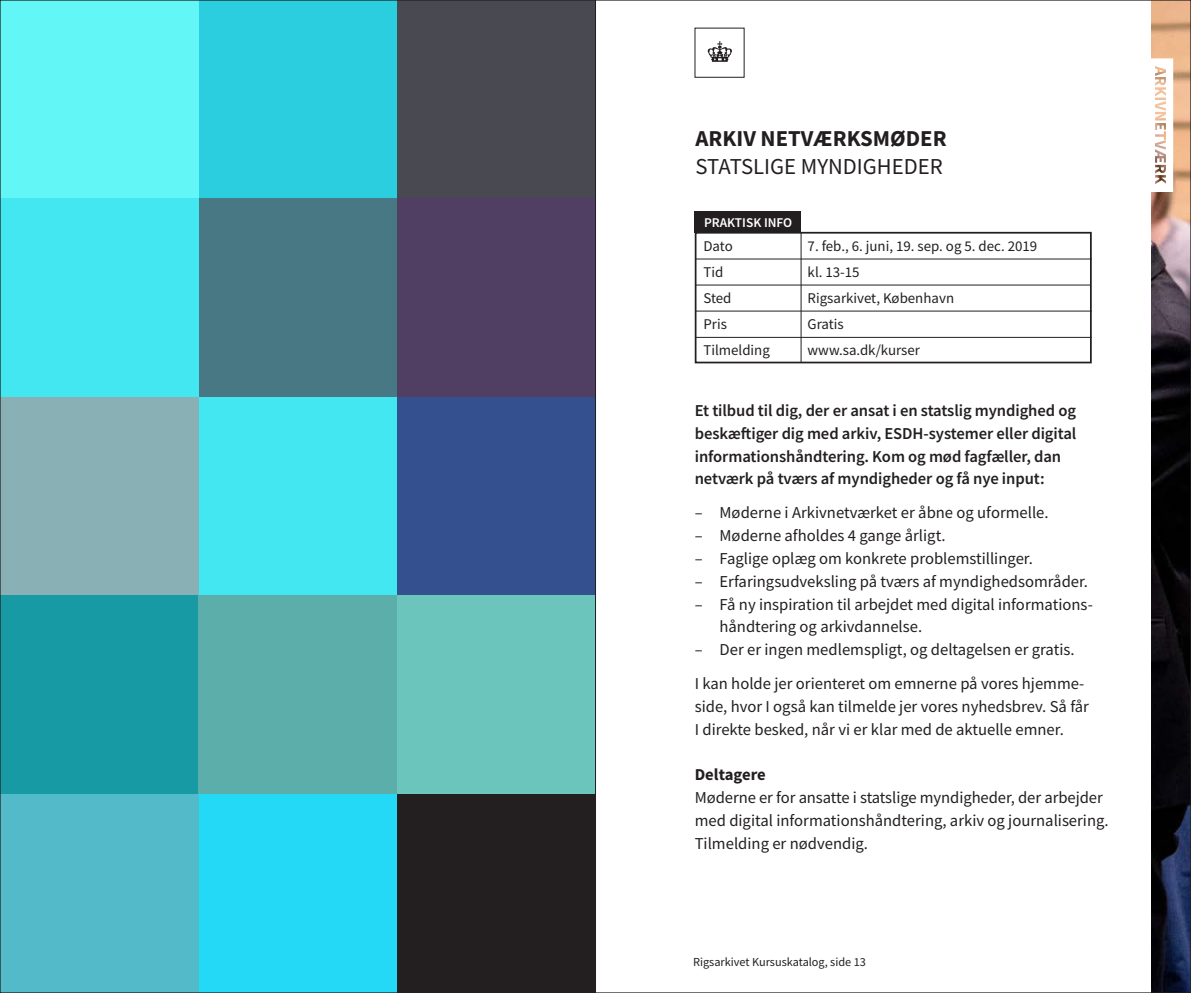
<style>
.page{position:relative;width:1191px;height:993px;background:#fff}
.page>*{position:absolute;margin:0;border:0;box-sizing:border-box;transform-origin:0 0}
.Nyeste_rubrik{font:22.75px/28px "Source Sans Pro";color:#231f20}
.Brød{font:16.62px/22.8px "Source Sans Pro";color:#231f20}
.Nyeste_rubrik-2{font:600 16.62px/22.8px "Source Sans Pro";letter-spacing:-.005em;color:#231f20;text-align:justify}
.Brød-2{font:700 16.62px "Source Sans Pro";color:#231f20}
.Brød-3{font:14.88px "Source Sans Pro";color:#231f20}
.Bokstekst{font:600 13.47px "Source Sans Pro";color:#fff}
.t1{font:12.25px "Source Sans Pro";color:#231f20}
.s1{font-weight:700}
</style>
<div class="page">
<div style="left:397px;top:0;width:198px;height:198px;background:#494951"></div>
<div style="left:199px;top:0;width:198px;height:198px;background:#2bcedf"></div>
<div style="left:0;top:0;width:199px;height:198px;background:#62f6f6"></div>
<div style="left:199px;top:198px;width:198px;height:199px;background:#487884"></div>
<div style="left:397px;top:794px;width:198px;height:198px;background:#231f20"></div>
<div style="left:397px;top:198px;width:198px;height:199px;background:#513e63"></div>
<div style="left:199px;top:794px;width:198px;height:198px;background:#24d9f6"></div>
<div style="left:0;top:198px;width:199px;height:199px;background:#43e7f1"></div>
<div style="left:0;top:794px;width:199px;height:198px;background:#52bac8"></div>
<div style="left:397px;top:397px;width:198px;height:198px;background:#35508e"></div>
<div style="left:199px;top:397px;width:198px;height:198px;background:#43e7f1"></div>
<div style="left:0;top:397px;width:199px;height:198px;background:#89b1b5"></div>
<div style="left:0;top:595px;width:199px;height:199px;background:#189aa5"></div>
<div style="left:397px;top:595px;width:198px;height:199px;background:#6bc5bd"></div>
<div style="left:199px;top:595px;width:198px;height:199px;background:#5caeab"></div>
<svg style="left:707px;top:41px;width:25px;height:21px"></svg>
<hr style="left:695px;top:337px;width:396px;height:1px;background:#231f20">
<img style="left:1151px;top:2px;width:38px;height:988px">
<hr style="left:695px;top:258px;width:396px;height:1px;background:#231f20">
<hr style="left:695px;top:285px;width:395px;height:1px;background:#231f20">
<hr style="left:695px;top:311px;width:396px;height:1px;background:#231f20">
<div style="left:694px;top:232px;width:397px;height:131px;border:2px solid #231f20"></div>
<hr style="left:800px;top:233px;width:1px;height:129px;background:#231f20">
<svg style="left:1151px;top:58px;width:22px;height:134px"></svg>
<div style="left:694px;top:211px;width:107px;height:21px;background:#231f20"></div>
<p class="Nyeste_rubrik" style="left:695px;top:124px;width:252px"><span class="s1">ARKIV NETVÆRKSMØDER<br></span>STATSLIGE MYNDIGHEDER</p>
<p class="Bokstekst" style="left:704px;top:213px;width:90px">PRAKTISK INFO</p>
<p class="Brød-3" style="left:703px;top:237px;width:31px">Dato</p>
<p class="Brød-3" style="left:807px;top:237px;width:231px">7. feb., 6. juni, 19. sep. og 5. dec. 2019</p>
<p class="Brød-3" style="left:703px;top:263px;width:21px">Tid</p>
<p class="Brød-3" style="left:807px;top:263px;width:54px">kl. 13-15</p>
<p class="Brød-3" style="left:703px;top:289px;width:30px">Sted</p>
<p class="Brød-3" style="left:807px;top:289px;width:148px">Rigsarkivet, København</p>
<p class="Brød-3" style="left:703px;top:315px;width:25px">Pris</p>
<p class="Brød-3" style="left:807px;top:315px;width:38px">Gratis</p>
<p class="Brød-3" style="left:703px;top:340px;width:68px">Tilmelding</p>
<p class="Brød-3" style="left:807px;top:340px;width:114px">www.sa.dk/kurser</p>
<p class="Nyeste_rubrik-2" style="left:694px;top:399px;width:383px">Et tilbud til dig, der er ansat i en statslig myndighed og beskæftiger dig med arkiv, ESDH-systemer eller digital informationshåndtering. Kom og mød fagfæller, dan</p>
<p class="Nyeste_rubrik-2" style="left:694px;top:467px;width:351px">netværk på tværs af myndigheder og få nye input:</p>
<p class="Brød" style="left:694px;top:501px;width:355px">– Møderne i Arkivnetværket er åbne og uformelle.</p>
<p class="Brød" style="left:694px;top:524px;width:252px">– Møderne afholdes 4 gange årligt.</p>
<p class="Brød" style="left:694px;top:547px;width:340px">– Faglige oplæg om konkrete problemstillinger.</p>
<p class="Brød" style="left:694px;top:569px;width:395px">– Erfaringsudveksling på tværs af myndighedsområder.</p>
<p class="Brød" style="left:719px;top:592px;width:375px;text-indent:-25px">– Få ny inspiration til arbejdet med digital informations&shy;håndtering og arkivdannelse.</p>
<p class="Brød" style="left:694px;top:638px;width:381px">– Der er ingen medlemspligt, og deltagelsen er gratis.</p>
<p class="Brød" style="left:694px;top:672px;width:396px">I kan holde jer orienteret om emnerne på vores hjemme&shy;side, hvor I også kan tilmelde jer vores nyhedsbrev. Så får<br>I direkte besked, når vi er klar med de aktuelle emner.</p>
<p class="Brød-2" style="left:694px;top:763px;width:72px">Deltagere</p>
<p class="Brød" style="left:694px;top:785px;width:415px">Møderne er for ansatte i statslige myndigheder, der arbejder med digital informationshåndtering, arkiv og journalisering.</p>
<p class="Brød" style="left:694px;top:831px;width:175px">Tilmelding er nødvendig.</p>
<p class="t1" style="left:693px;top:953px;width:174px">Rigsarkivet Kursuskatalog, side 13</p>
</div>
